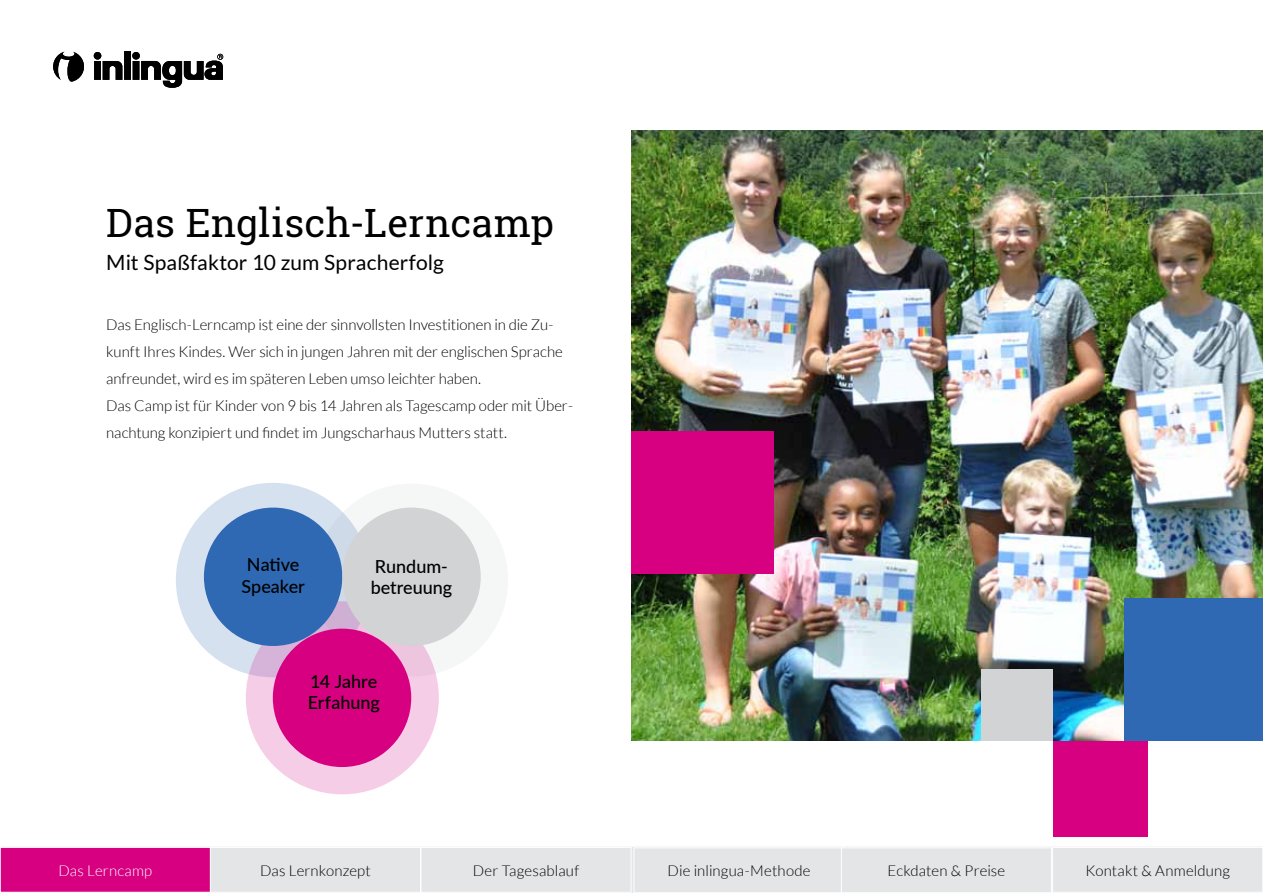
<style>
.page{position:relative;width:1263px;height:893px;background:#fff}
.page>*{position:absolute;margin:0;border:0;box-sizing:border-box;transform-origin:0 0}
.t1{font:39px "Roboto Slab";letter-spacing:.005em;color:#000}
.t2{font:21px "Lato";letter-spacing:.005em;color:#000}
.t3{font:500 18px/21.6px "Lato";color:#000}
.t4{font:300 15px/27px "Lato";color:#000}
.t5{font:300 15px "Lato";letter-spacing:.015em;color:#fff}
</style>
<div class="page">
<div style="left:315px;top:483px;width:193px;height:194px;background:#f5f6f6;border-radius:50%"></div>
<div style="left:176px;top:483px;width:194px;height:194px;background:#d6e1f0;border-radius:50%"></div>
<svg style="left:246px;top:601px;width:193px;height:193px;fill:#f6cde6"></svg>
<svg style="left:53px;top:51px;width:170px;height:37px"></svg>
<img style="left:631px;top:131px;width:632px;height:610px">
<div style="left:1124px;top:598px;width:139px;height:143px;background:#3069b3"></div>
<div style="left:1053px;top:741px;width:95px;height:95px;background:#d60080"></div>
<div style="left:982px;top:670px;width:71px;height:71px;background:#d1d3d4"></div>
<div style="left:204px;top:508px;width:138px;height:138px;background:#3069b3;border-radius:50%"></div>
<div style="left:342px;top:508px;width:139px;height:138px;background:#d1d3d4;border-radius:50%"></div>
<div style="left:273px;top:629px;width:138px;height:138px;background:#d60080;border-radius:50%"></div>
<div style="left:631px;top:432px;width:143px;height:142px;background:#d60080"></div>
<div style="left:0;top:847px;width:210px;height:45px;background:#d60080"></div>
<div style="left:0;top:847px;width:211px;height:45px;border:1px solid #fff"></div>
<div style="left:421px;top:847px;width:210px;height:45px;background:#e4e5e6"></div>
<div style="left:421px;top:847px;width:210px;height:45px;border:1px solid #fff"></div>
<div style="left:634px;top:848px;width:210px;height:45px;background:#e4e5e6"></div>
<div style="left:634px;top:847px;width:210px;height:46px;border:1px solid #fff"></div>
<div style="left:1053px;top:847px;width:210px;height:45px;background:#e4e5e6"></div>
<div style="left:1052px;top:847px;width:211px;height:45px;border:1px solid #fff"></div>
<div style="left:841px;top:848px;width:210px;height:45px;background:#e4e5e6"></div>
<div style="left:841px;top:847px;width:211px;height:46px;border:1px solid #fff"></div>
<div style="left:210px;top:847px;width:210px;height:45px;background:#e4e5e6"></div>
<div style="left:210px;top:847px;width:211px;height:45px;border:1px solid #fff"></div>
<h1 class="t1" style="left:106px;top:196px;width:449px">Das Englisch-Lerncamp</h1>
<h2 class="t2" style="left:106px;top:251px;width:339px">Mit Spaßfaktor 10 zum Spracherfolg</h2>
<p class="t4" style="left:106px;top:311px;width:468px">Das Englisch-Lerncamp ist eine der sinnvollsten Investitionen in die Zu&shy;kunft Ihres Kindes. Wer sich in jungen Jahren mit der englischen Sprache anfreundet, wird es im späteren Leben umso leichter haben.<br>Das Camp ist für Kinder von 9 bis 14 Jahren als Tagescamp oder mit Über&shy;nachtung konzipiert und findet im Jungscharhaus Mutters statt.</p>
<p class="t3" style="left:241px;top:553px;width:65px;text-align:center">Native<br>Speaker</p>
<p class="t3" style="left:371px;top:554px;width:83px">Rundum&shy;betreuung</p>
<p class="t3" style="left:308px;top:670px;width:74px">14 Jahre<br>Erfahung</p>
<p class="t5" style="left:58px;top:862px;width:95px">Das Lerncamp</p>
<p class="t4" style="left:260px;top:857px;width:112px">Das Lernkonzept</p>
<p class="t4" style="left:473px;top:857px;width:108px">Der Tagesablauf</p>
<p class="t4" style="left:667px;top:857px;width:145px">Die inlingua-Methode</p>
<p class="t4" style="left:887px;top:857px;width:119px">Eckdaten &amp; Preise</p>
<p class="t4" style="left:1085px;top:857px;width:146px">Kontakt &amp; Anmeldung</p>
</div>
